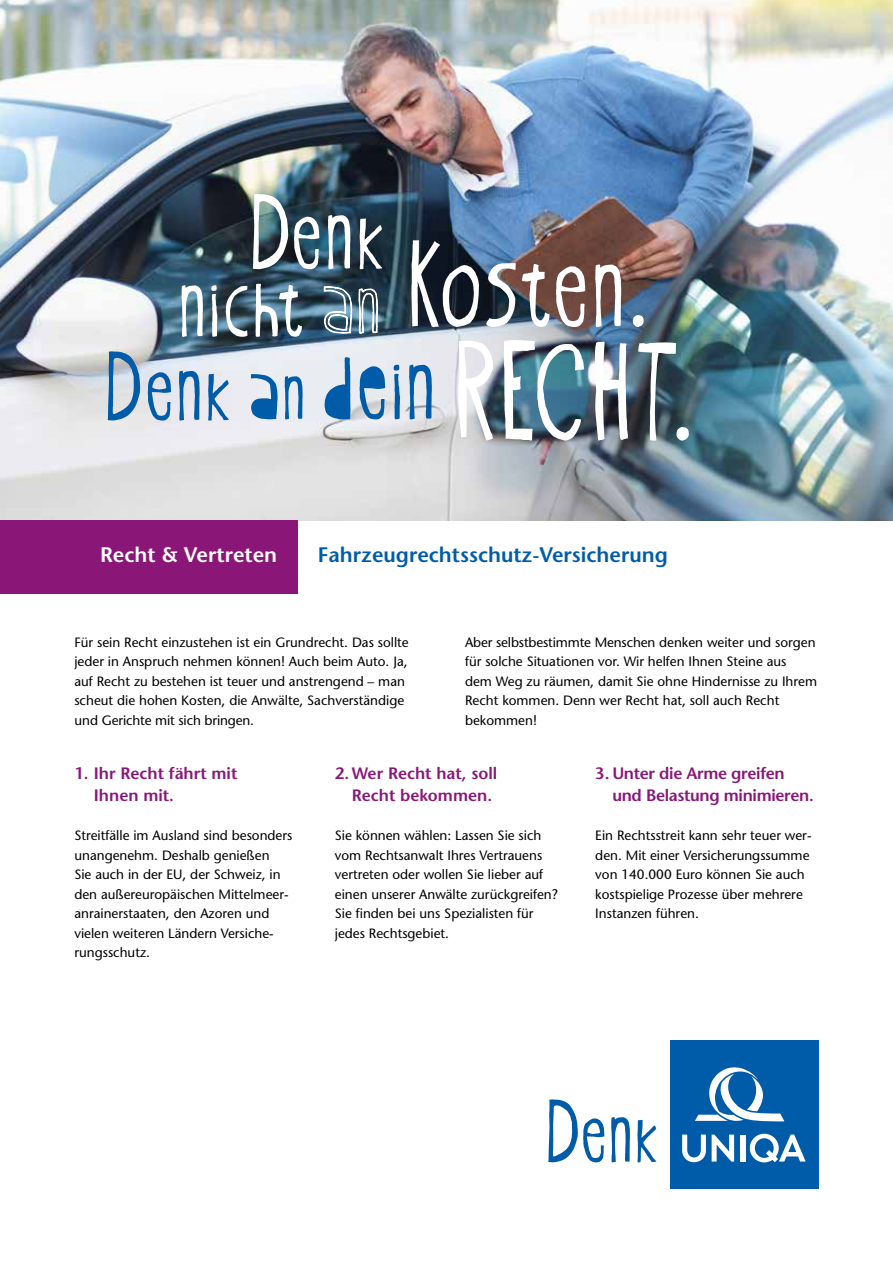
<style>
.page{position:relative;width:893px;height:1263px;background:#fff}
.page>*{position:absolute;margin:0;border:0;box-sizing:border-box;transform-origin:0 0}
.t1{font:156.15px "Oyster CEE";letter-spacing:.03em;color:#fff}
.t2{font:137.1px "Oyster CEE";color:#fff}
.t3{font:120px "Oyster Stencil CEE";color:#005ca9}
.t4{font:118.5px "Oyster CEE";color:#fff}
.t5{font:600 21px "Stone Sans";color:#005ca9}
.t6{font:600 21px "Stone Sans";color:#fff}
.t7{font:600 16.5px/22.5px "Stone Sans";color:#8a1778}
.t8{font:600 16.5px/22.5px "Stone Sans";letter-spacing:-.02em;color:#8a1778}
.t9{font:13.5px/19.5px "Stone Sans";color:#000}
.s1{font-family:"Oyster Stencil CEE";font-size:112.95px}
.s2{font-family:"Oyster Outline CEE";font-size:97.35px}
.s3{font-size:109.05px;color:#005ca9}
.s4{font-family:"Oyster Stencil CEE";font-size:94.65px;color:#005ca9}
</style>
<div class="page">
<img style="left:0;top:0;width:893px;height:520px">
<div style="left:0;top:520px;width:298px;height:74px;background:#8a1778"></div>
<svg style="left:323px;top:286px;width:56px;height:66px;background:#8299a8"></svg>
<div style="left:670px;top:1040px;width:149px;height:148px;background:#005ca9"></div>
<svg style="left:682px;top:1134px;width:24px;height:28px"></svg>
<svg style="left:712px;top:1134px;width:22px;height:27px"></svg>
<div style="left:740px;top:1134px;width:5px;height:27px;background:#fff"></div>
<svg style="left:750px;top:1134px;width:56px;height:28px"></svg>
<svg style="left:695px;top:1067px;width:89px;height:54px"></svg>
<svg style="left:548px;top:1099px;width:56px;height:63px"></svg>
<svg style="left:611px;top:1117px;width:19px;height:45px"></svg>
<svg style="left:637px;top:1120px;width:19px;height:42px"></svg>
<h3 class="t4" style="left:251px;top:173px;width:135px">Denk</h3>
<h2 class="t2" style="left:179px;top:216px;width:470px"><span class="s1">nicht</span> <span class="s2">an</span> Kosten.</h2>
<h1 class="t1" style="left:106px;top:314px;width:589px"><span class="s3">Denk</span> <span class="s4">an</span> Recht.</h1>
<h3 class="t3" style="left:323px;top:322px;width:114px">dein</h3>
<h3 class="t6" style="left:100px;top:542px;width:179px">Recht &amp; Vertreten</h3>
<h3 class="t5" style="left:318px;top:542px;width:352px">Fahrzeugrechtsschutz-Versicherung</h3>
<p class="t9" style="left:74px;top:632px;width:336px">Für sein Recht einzustehen ist ein Grundrecht. Das sollte jeder in Anspruch nehmen können! Auch beim Auto. Ja, auf Recht zu bestehen ist teuer und anstrengend – man scheut die hohen Kosten, die Anwälte, Sachverständige und Gerichte mit sich bringen.</p>
<p class="t9" style="left:465px;top:632px;width:353px">Aber selbstbestimmte Menschen denken weiter und sorgen für solche Situationen vor. Wir helfen Ihnen Steine aus<br>dem Weg zu räumen, damit Sie ohne Hindernisse zu Ihrem Recht kommen. Denn wer Recht hat, soll auch Recht bekommen!</p>
<p class="t7" style="left:94px;top:761px;width:145px;text-indent:-20px">1. Ihr Recht fährt mit<br>Ihnen mit.</p>
<p class="t9" style="left:74px;top:825px;width:219px">Streitfälle im Ausland sind besonders unangenehm. Deshalb genießen<br>Sie auch in der EU, der Schweiz, in den außereuropäischen Mittelmeer&shy;anrainerstaaten, den Azoren und vielen weiteren Ländern Versiche&shy;rungsschutz.</p>
<p class="t7" style="left:352px;top:761px;width:147px;text-indent:-17px">2. Wer Recht hat, soll<br>Recht bekommen.</p>
<p class="t9" style="left:335px;top:825px;width:225px">Sie können wählen: Lassen Sie sich vom Rechtsanwalt Ihres Vertrauens vertreten oder wollen Sie lieber auf einen unserer Anwälte zurückgreifen?<br>Sie finden bei uns Spezialisten für jedes Rechtsgebiet.</p>
<p class="t8" style="left:612px;top:761px;width:203px;text-indent:-17px">3. Unter die Arme greifen und Belastung minimieren.</p>
<p class="t9" style="left:595px;top:825px;width:218px">Ein Rechtsstreit kann sehr teuer wer&shy;den. Mit einer Versicherungssumme von 140.000 Euro können Sie auch kostspielige Prozesse über mehrere<br>Instanzen führen.</p>
</div>
